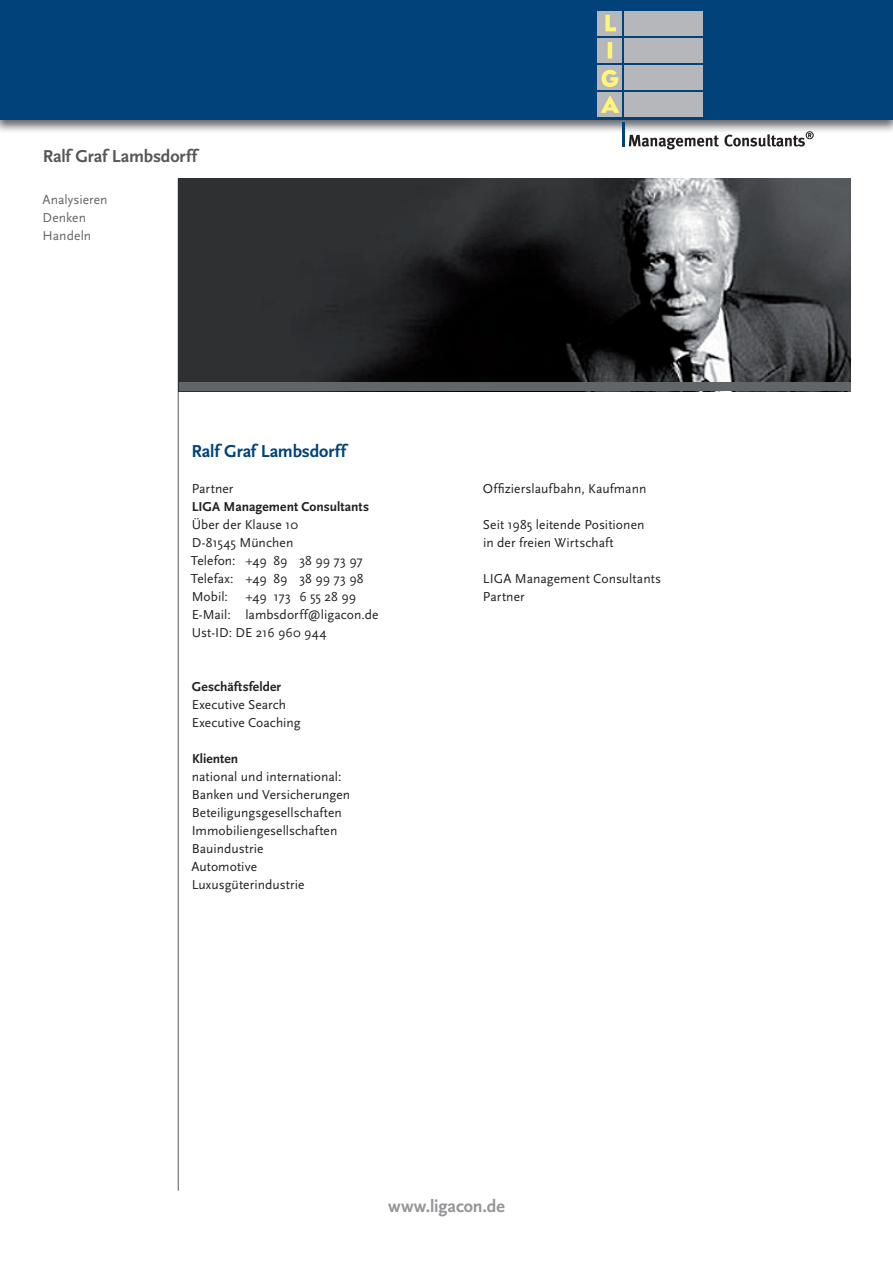
<style>
.page{position:relative;width:893px;height:1263px;background:#fff}
.page>*{position:absolute;margin:0;border:0;box-sizing:border-box;transform-origin:0 0}
.t1{font:700 18px "Scala Sans";letter-spacing:-.005em;color:#57585a}
.t2{font:700 18px "Scala Sans";letter-spacing:-.005em;color:#004279}
.t3{font:700 18px "Scala Sans";letter-spacing:-.01em;color:#939598}
.t4{font:13.5px/18px "Scala Sans";letter-spacing:.005em;color:#231f20}
.t5{font:700 13.5px "Scala Sans";letter-spacing:.005em;color:#231f20}
.t6{font:13.5px/18px "Scala Sans";letter-spacing:.005em;color:#626568}
</style>
<div class="page">
<hr style="left:178px;top:179px;width:1px;height:1012px;background:#57585a">
<img style="left:0;top:119px;width:893px;height:14px">
<div style="left:0;top:0;width:893px;height:119px;background:#004279"></div>
<div style="left:597px;top:11px;width:25px;height:24px;background:#b6b7bb"></div>
<div style="left:597px;top:38px;width:25px;height:25px;background:#b6b7bb"></div>
<div style="left:597px;top:65px;width:25px;height:25px;background:#b6b7bb"></div>
<div style="left:597px;top:92px;width:25px;height:25px;background:#b6b7bb"></div>
<div style="left:624px;top:11px;width:79px;height:24px;background:#b6b7bb"></div>
<div style="left:624px;top:38px;width:79px;height:25px;background:#b6b7bb"></div>
<div style="left:624px;top:65px;width:79px;height:25px;background:#b6b7bb"></div>
<div style="left:624px;top:92px;width:79px;height:25px;background:#b6b7bb"></div>
<hr style="left:622px;top:122px;width:2px;height:25px;background:#004279">
<svg style="left:629px;top:131px;width:185px;height:18px"></svg>
<svg style="left:601px;top:70px;width:17px;height:17px"></svg>
<hr style="left:608px;top:42px;width:4px;height:17px;background:#fff578">
<svg style="left:605px;top:15px;width:11px;height:16px"></svg>
<svg style="left:601px;top:96px;width:18px;height:17px"></svg>
<img style="left:179px;top:179px;width:671px;height:204px">
<div style="left:179px;top:383px;width:671px;height:8px;background:#626568"></div>
<h1 class="t1" style="left:43px;top:146px;width:156px">Ralf Graf Lambsdorff</h1>
<p class="t6" style="left:43px;top:191px;width:67px">Analysieren<br>Denken<br>Handeln</p>
<h1 class="t2" style="left:192px;top:441px;width:156px">Ralf Graf Lambsdorff</h1>
<p class="t4" style="left:192px;top:479px;width:43px">Partner</p>
<p class="t5" style="left:192px;top:499px;width:179px">LIGA Management Consultants</p>
<p class="t4" style="left:191px;top:515px;width:174px">Über der Klause 10<br>D-81545 München<br>Telefon: +49 89 38 99 73 97<br>Telefax: +49 89 38 99 73 98<br>Mobil:</p>
<p class="t4" style="left:192px;top:587px;width:188px;text-indent:54px">+49 173 6 55 28 99<br>E-Mail: lambsdorff@ligacon.de<br>Ust-ID: DE 216 960 944</p>
<p class="t5" style="left:192px;top:679px;width:91px">Geschäftsfelder</p>
<p class="t4" style="left:192px;top:695px;width:111px">Executive Search<br>Executive Coaching</p>
<p class="t5" style="left:192px;top:751px;width:48px">Klienten</p>
<p class="t4" style="left:191px;top:767px;width:160px">national und international:<br>Banken und Versicherungen<br>Beteiligungsgesellschaften<br>Immobiliengesellschaften<br>Bauindustrie<br>Automotive<br>Luxusgüterindustrie</p>
<p class="t4" style="left:483px;top:479px;width:165px">Offizierslaufbahn, Kaufmann</p>
<p class="t4" style="left:483px;top:515px;width:163px">Seit 1985 leitende Positionen in der freien Wirtschaft</p>
<p class="t4" style="left:483px;top:569px;width:180px">LIGA Management Consultants<br>Partner</p>
<h1 class="t3" style="left:388px;top:1197px;width:118px">www.ligacon.de</h1>
</div>
